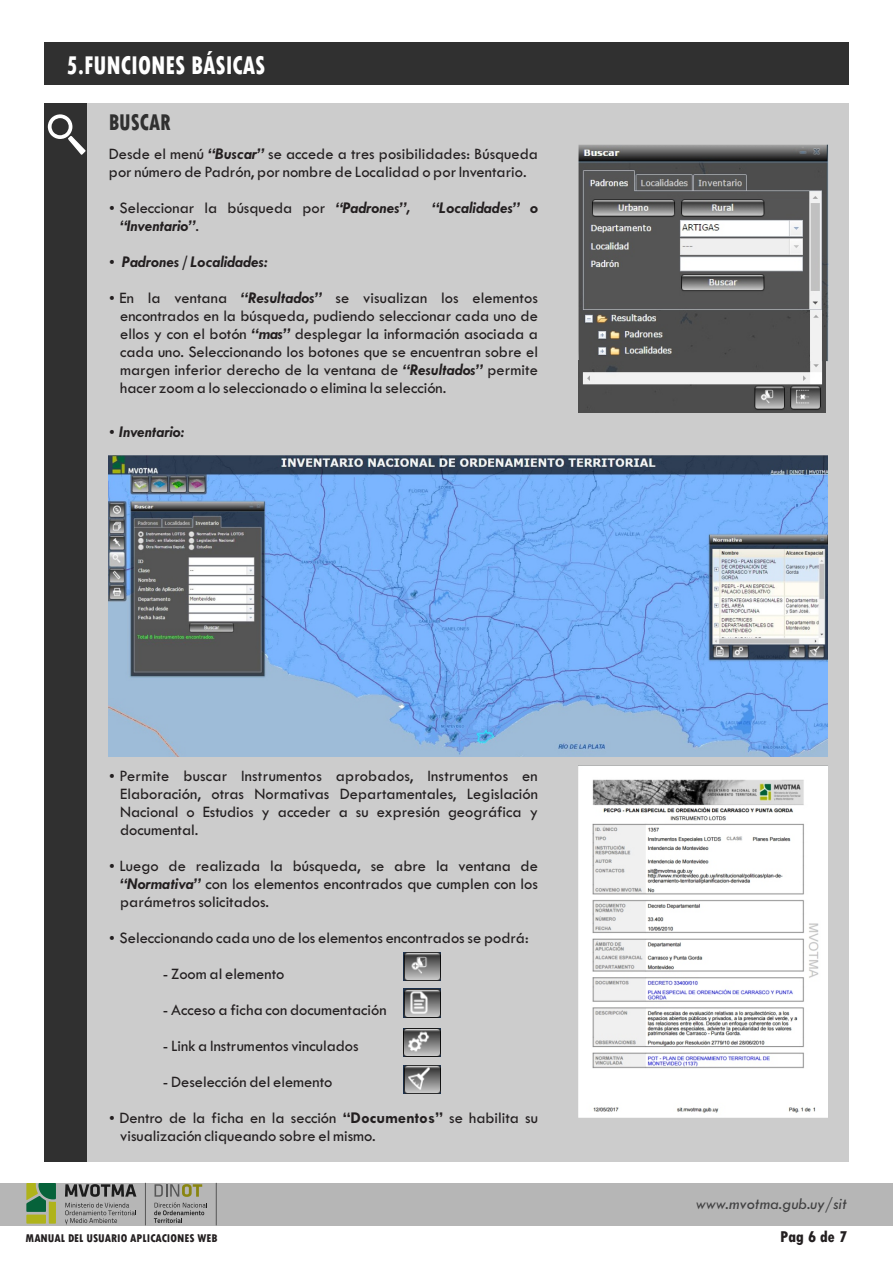
<style>
.page{position:relative;width:893px;height:1263px;background:#fff}
.page>*{position:absolute;margin:0;border:0;box-sizing:border-box;transform-origin:0 0}
.t1{font:800 condensed 27px "Tw Cen";color:#fff;scale:.86 1}
.t2{font:800 condensed 24px "Tw Cen";color:#303030;scale:.86 1}
.t3{font:16.5px/18px "Tw Cen";color:#231f20;text-align:justify}
.t4{font:italic 700 16.5px/36px "Tw Cen";color:#231f20}
.t5{font:italic 16.5px "Tw Cen";color:#414142}
.t6{font:800 condensed 16.5px "Tw Cen";color:#231f20}
.t7{font:800 condensed 11.85px "Tw Cen";color:#231f20}
.s1{font-weight:700;font-style:italic}
.s2{font-weight:400;font-style:normal}
.s3{font-weight:700}
</style>
<div class="page">
<div style="left:87px;top:103px;width:762px;height:1058px;background:#ccc"></div>
<img style="left:109px;top:456px;width:718px;height:300px">
<div style="left:44px;top:43px;width:805px;height:42px;background:#303030"></div>
<div style="left:0;top:1183px;width:893px;height:42px;background:#b6b6b6"></div>
<hr style="left:216px;top:1183px;width:1px;height:42px;background:#575757">
<svg style="left:65px;top:1184px;width:71px;height:13px"></svg>
<svg style="left:65px;top:1203px;width:71px;height:21px"></svg>
<svg style="left:26px;top:1183px;width:30px;height:40px"></svg>
<hr style="left:145px;top:1183px;width:1px;height:42px;background:#575757">
<svg style="left:154px;top:1184px;width:53px;height:39px"></svg>
<div style="left:44px;top:103px;width:43px;height:1058px;background:#303030"></div>
<svg style="left:48px;top:114px;width:38px;height:41px"></svg>
<img style="left:404px;top:1065px;width:37px;height:28px">
<img style="left:404px;top:952px;width:37px;height:28px">
<img style="left:404px;top:1028px;width:37px;height:28px">
<img style="left:404px;top:989px;width:37px;height:28px">
<img style="left:579px;top:361px;width:247px;height:51px">
<img style="left:579px;top:145px;width:249px;height:216px">
<img style="left:578px;top:765px;width:249px;height:352px">
<h1 class="t1" style="left:66px;top:55px;width:233px">5.FUNCIONES BÁSICAS</h1>
<h2 class="t2" style="left:109px;top:113px;width:73px">BUSCAR</h2>
<p class="t3" style="left:109px;top:146px;width:431px">Desde el menú <span class="s1">“Buscar”</span> se accede a tres posibilidades: Búsqueda por número de Padrón, por nombre de Localidad o por Inventario.</p>
<p class="t3" style="left:120px;top:200px;width:292px">Seleccionar la búsqueda por <span class="s1">“Padrones”,</span></p>
<p class="t4" style="left:432px;top:191px;width:107px">“Localidades” o</p>
<p class="t4" style="left:120px;top:209px;width:420px">“Inventario”<span class="s2">.<br></span>Padrones / Localidades:<br><span class="s2">En la ventana</span> “Resultados” <span class="s2">se visualizan los elementos</span></p>
<p class="t3" style="left:120px;top:308px;width:419px">encontrados en la búsqueda, pudiendo seleccionar cada uno de ellos y con el botón <span class="s1">“mas”</span> desplegar la información asociada a cada uno. Seleccionando los botones que se encuentran sobre el margen inferior derecho de la ventana de <span class="s1">“Resultados”</span> permite hacer zoom a lo seleccionado o elimina la selección.</p>
<p class="t4" style="left:120px;top:415px;width:66px">Inventario:</p>
<p class="t3" style="left:120px;top:768px;width:420px">Permite buscar Instrumentos aprobados, Instrumentos en Elaboración, otras Normativas Departamentales, Legislación Nacional o Estudios y acceder a su expresión geográfica y documental.</p>
<p class="t3" style="left:120px;top:858px;width:420px">Luego de realizada la búsqueda, se abre la ventana de <span class="s1">“Normativa”</span> con los elementos encontrados que cumplen con los parámetros solicitados.</p>
<p class="t3" style="left:120px;top:930px;width:411px">Seleccionando cada uno de los elementos encontrados se podrá:</p>
<p class="t3" style="left:163px;top:966px;width:123px">- Zoom al elemento</p>
<p class="t3" style="left:163px;top:1002px;width:225px">- Acceso a ficha con documentación</p>
<p class="t3" style="left:163px;top:1037px;width:197px">- Link a Instrumentos vinculados</p>
<p class="t3" style="left:120px;top:1064px;width:420px;line-height:36px;text-indent:43px">- Deselección del elemento<br>Dentro de la ficha en la sección <span class="s3">“Documentos”</span> se habilita su</p>
<p class="t3" style="left:120px;top:1127px;width:257px">visualización cliqueando sobre el mismo.</p>
<p class="t5" style="left:696px;top:1197px;width:152px">www.mvotma.gub.uy/sit</p>
<p class="t7" style="left:26px;top:1233px;width:193px">MANUAL DEL USUARIO APLICACIONES WEB</p>
<p class="t6" style="left:780px;top:1230px;width:69px">Pag 6 de 7</p>
</div>
